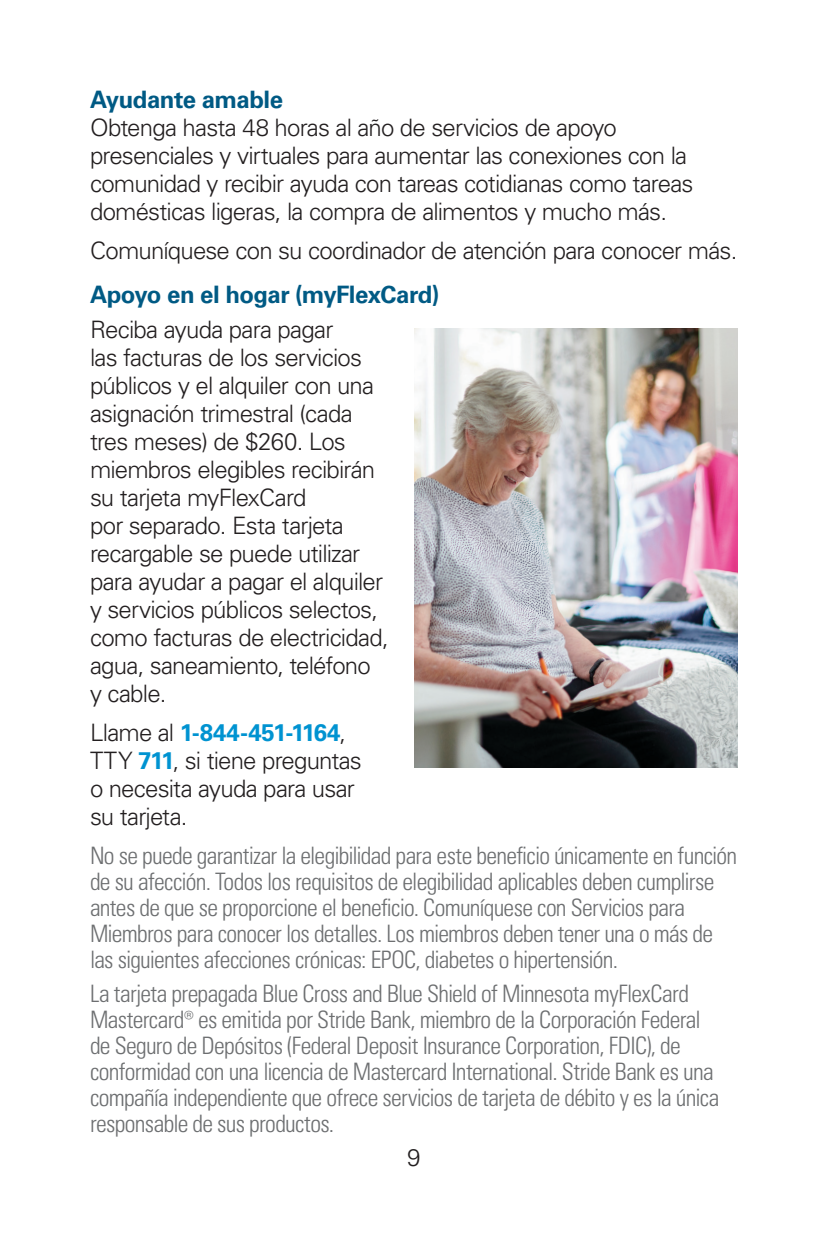
<style>
.page{position:relative;width:828px;height:1260px;background:#fff}
.page>*{position:absolute;margin:0;border:0;box-sizing:border-box;transform-origin:0 0}
.Disclaimers_-_H_W{font:300 condensed 24px/26px "Univers LT Pro";letter-spacing:-.03em;color:#6d6f71}
.Body_copy_H_W{font:300 24px/28px "Univers LT Pro 45";letter-spacing:-.035em;color:#231f20}
.Body_Copy_-_GOVT_Medicaid{font:300 24px/28px "Univers LT Pro 45";letter-spacing:-.035em;color:#231f20}
.Body_Copy_-_GOVT_Medicaid-2{font:700 24px "Univers LT Pro 65";letter-spacing:-.02em;color:#005a84}
.Secondary_subhead_-_H_W{font:700 24px "Univers LT Pro 65";letter-spacing:-.02em;color:#005a84}
.s1{font-family:"Univers LT Pro 65";font-weight:700;color:#0093d1}
</style>
<div class="page">
<img style="left:414px;top:328px;width:324px;height:440px">
<p class="Secondary_subhead_-_H_W" style="left:90px;top:82px;width:195px">Ayudante amable</p>
<p class="Body_copy_H_W" style="left:90px;top:113px;width:605px">Obtenga hasta 48 horas al año de servicios de apoyo presenciales y virtuales para aumentar las conexiones con la comunidad y recibir ayuda con tareas cotidianas como tareas domésticas ligeras, la compra de alimentos y mucho más.</p>
<p class="Body_Copy_-_GOVT_Medicaid" style="left:90px;top:236px;width:649px">Comuníquese con su coordinador de atención para conocer más.</p>
<p class="Body_Copy_-_GOVT_Medicaid-2" style="left:90px;top:277px;width:351px">Apoyo en el hogar (myFlexCard)</p>
<p class="Body_copy_H_W" style="left:90px;top:315px;width:300px">Reciba ayuda para pagar<br>las facturas de los servicios públicos y el alquiler con una asignación trimestral (cada tres meses) de $260. Los miembros elegibles recibirán su tarjeta myFlexCard<br>por separado. Esta tarjeta recargable se puede utilizar para ayudar a pagar el alquiler y servicios públicos selectos, como facturas de electricidad, agua, saneamiento, teléfono<br>y cable.</p>
<p class="Body_Copy_-_GOVT_Medicaid" style="left:90px;top:718px;width:273px">Llame al <span class="s1">1-844-451-1164</span>,<br>TTY <span class="s1">711</span>, si tiene preguntas o necesita ayuda para usar su tarjeta.</p>
<p class="Disclaimers_-_H_W" style="left:90px;top:841px;width:649px">No se puede garantizar la elegibilidad para este beneficio únicamente en función de su afección. Todos los requisitos de elegibilidad aplicables deben cumplirse antes de que se proporcione el beneficio. Comuníquese con Servicios para Miembros para conocer los detalles. Los miembros deben tener una o más de las siguientes afecciones crónicas: EPOC, diabetes o hipertensión.</p>
<p class="Disclaimers_-_H_W" style="left:90px;top:979px;width:631px">La tarjeta prepagada Blue Cross and Blue Shield of Minnesota myFlexCard Mastercard® es emitida por Stride Bank, miembro de la Corporación Federal de Seguro de Depósitos (Federal Deposit Insurance Corporation, FDIC), de conformidad con una licencia de Mastercard International. Stride Bank es una compañía independiente que ofrece servicios de tarjeta de débito y es la única responsable de sus productos.</p>
<p class="Body_copy_H_W" style="left:407px;top:1143px;width:15px">9</p>
</div>
